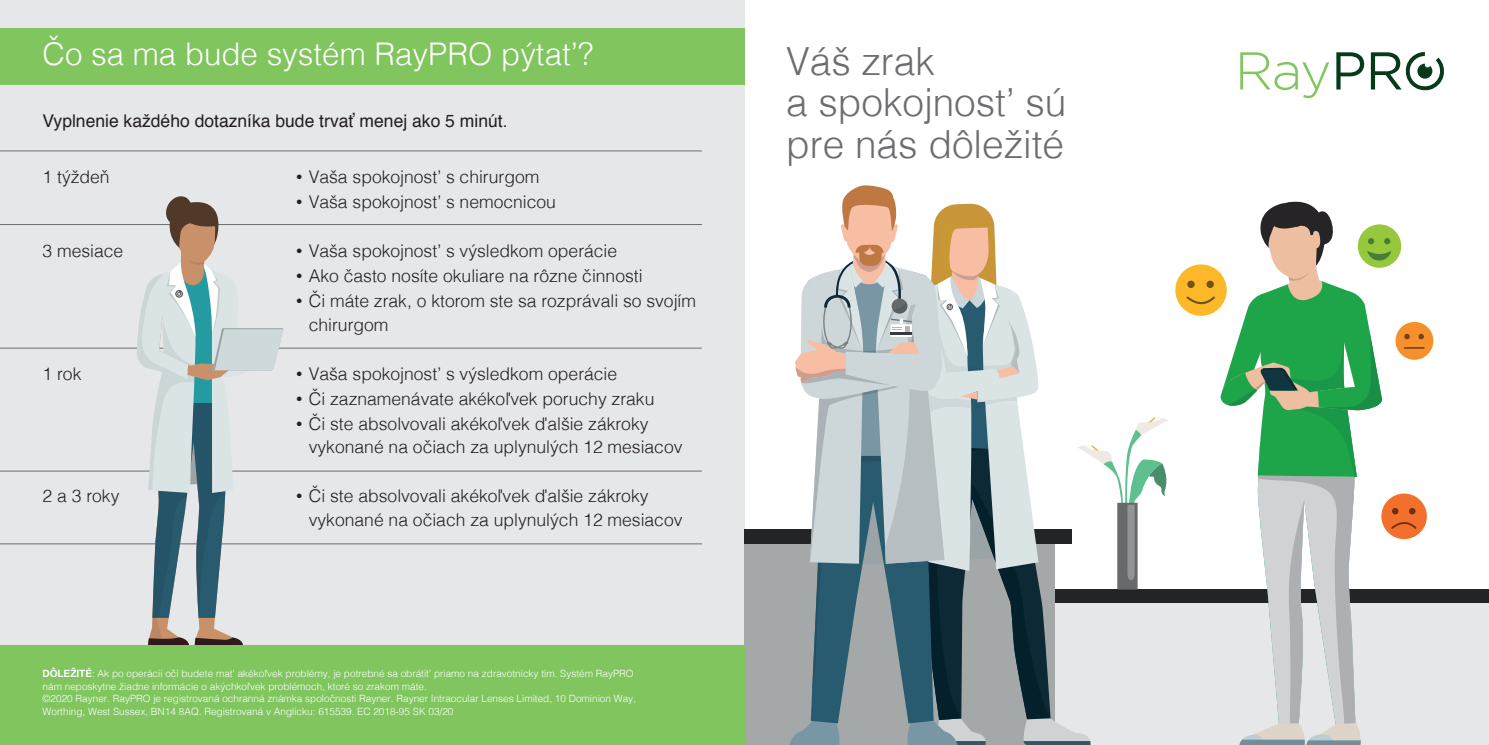
<style>
.page{position:relative;width:1489px;height:745px;background:#fff}
.page>*{position:absolute;margin:0;border:0;box-sizing:border-box;transform-origin:0 0}
.t1{font:300 38.75px/41.2px "Helvetica";color:#6c6d70}
.t2{font:300 31.25px "Helvetica";color:#fff}
.t3{font:300 17.5px/23.8px "Helvetica";color:#231f20}
.t4{font:17.5px "Helvetica";color:#231f20}
.t5{font:300 10px/12.5px "Helvetica";color:#fff}
.s1{font-family:"Gotham";font-weight:400}
.s2{font-weight:700}
</style>
<div class="page">
<div style="left:0;top:0;width:744px;height:744px;background:#e6e7e9"></div>
<div style="left:0;top:29px;width:744px;height:56px;background:#80c55e"></div>
<div style="left:744px;top:536px;width:311px;height:208px;background:#a4a8a8"></div>
<div style="left:744px;top:529px;width:328px;height:15px;background:#212527"></div>
<div style="left:1055px;top:602px;width:433px;height:142px;background:#e6e7e9"></div>
<div style="left:1055px;top:589px;width:433px;height:13px;background:#212527"></div>
<div style="left:1175px;top:264px;width:51px;height:51px;background:#fcb828;border-radius:50%"></div>
<div style="left:1187px;top:280px;width:7px;height:8px;background:#6f5318;border-radius:50%"></div>
<div style="left:1206px;top:280px;width:7px;height:8px;background:#6f5318;border-radius:50%"></div>
<svg style="left:1186px;top:296px;width:28px;height:8px"></svg>
<div style="left:1395px;top:322px;width:38px;height:37px;background:#f6902c;border-radius:50%"></div>
<svg style="left:1220px;top:201px;width:204px;height:543px"></svg>
<svg style="left:789px;top:185px;width:383px;height:560px"></svg>
<hr style="left:1027px;top:744px;width:63px;height:1px;background:#295b70">
<hr style="left:1239px;top:744px;width:65px;height:1px;background:#708f9d">
<hr style="left:1306px;top:744px;width:54px;height:1px;background:#708f9d">
<svg style="left:1240px;top:52px;width:89px;height:46px"></svg>
<svg style="left:1336px;top:52px;width:27px;height:37px"></svg>
<svg style="left:1370px;top:52px;width:74px;height:39px"></svg>
<hr style="left:0;top:151px;width:702px;height:1px;background:#6c6d70">
<hr style="left:0;top:224px;width:702px;height:1px;background:#6c6d70">
<hr style="left:0;top:348px;width:702px;height:1px;background:#6c6d70">
<hr style="left:0;top:470px;width:702px;height:1px;background:#6c6d70">
<hr style="left:0;top:543px;width:702px;height:1px;background:#6c6d70">
<svg style="left:137px;top:196px;width:146px;height:449px"></svg>
<div style="left:0;top:645px;width:744px;height:99px;background:#80c55e"></div>
<h2 class="t2" style="left:43px;top:28px;width:552px">Čo sa ma bude systém RayPRO pýtať?</h2>
<p class="t4" style="left:43px;top:107px;width:466px">Vyplnenie každého dotazníka bude trvať menej ako 5 minút.</p>
<p class="t3" style="left:43px;top:164px;width:69px">1 týždeň</p>
<p class="t3" style="left:295px;top:164px;width:246px"><span class="s1">•</span> Vaša spokojnosť s chirurgom</p>
<p class="t3" style="left:295px;top:189px;width:262px"><span class="s1">•</span> Vaša spokojnosť s nemocnicou</p>
<p class="t3" style="left:43px;top:237px;width:82px">3 mesiace</p>
<p class="t3" style="left:295px;top:237px;width:323px"><span class="s1">•</span> Vaša spokojnosť s výsledkom operácie</p>
<p class="t3" style="left:295px;top:262px;width:349px"><span class="s1">•</span> Ako často nosíte okuliare na rôzne činnosti</p>
<p class="t3" style="left:309px;top:287px;width:389px;text-indent:-14px"><span class="s1">•</span> Či máte zrak, o ktorom ste sa rozprávali so svojím chirurgom</p>
<p class="t3" style="left:43px;top:360px;width:40px">1 rok</p>
<p class="t3" style="left:295px;top:360px;width:323px"><span class="s1">•</span> Vaša spokojnosť s výsledkom operácie</p>
<p class="t3" style="left:295px;top:385px;width:361px"><span class="s1">•</span> Či zaznamenávate akékoľvek poruchy zraku</p>
<p class="t3" style="left:309px;top:410px;width:375px;text-indent:-14px"><span class="s1">•</span> Či ste absolvovali akékoľvek ďalšie zákroky vykonané na očiach za uplynulých 12 mesiacov</p>
<p class="t3" style="left:43px;top:482px;width:78px">2 a 3 roky</p>
<p class="t3" style="left:309px;top:482px;width:375px;text-indent:-14px"><span class="s1">•</span> Či ste absolvovali akékoľvek ďalšie zákroky vykonané na očiach za uplynulých 12 mesiacov</p>
<p class="t5" style="left:43px;top:666px;width:595px"><span class="s2">DÔLEŽITÉ</span>: Ak po operácii očí budete mať akékoľvek problémy, je potrebné sa obrátiť priamo na zdravotnícky tím. Systém RayPRO nám neposkytne žiadne informácie o akýchkoľvek problémoch, ktoré so zrakom máte.<br>©2020 Rayner. RayPRO je registrovaná ochranná známka spoločnosti Rayner. Rayner Intraocular Lenses Limited, 10 Dominion Way, Worthing, West Sussex, BN14 8AQ. Registrovaná v Anglicku: 615539. EC 2018-95 SK 03/20</p>
<h1 class="t1" style="left:786px;top:38px;width:281px">Váš zrak<br>a spokojnosť sú pre nás dôležité</h1>
</div>
